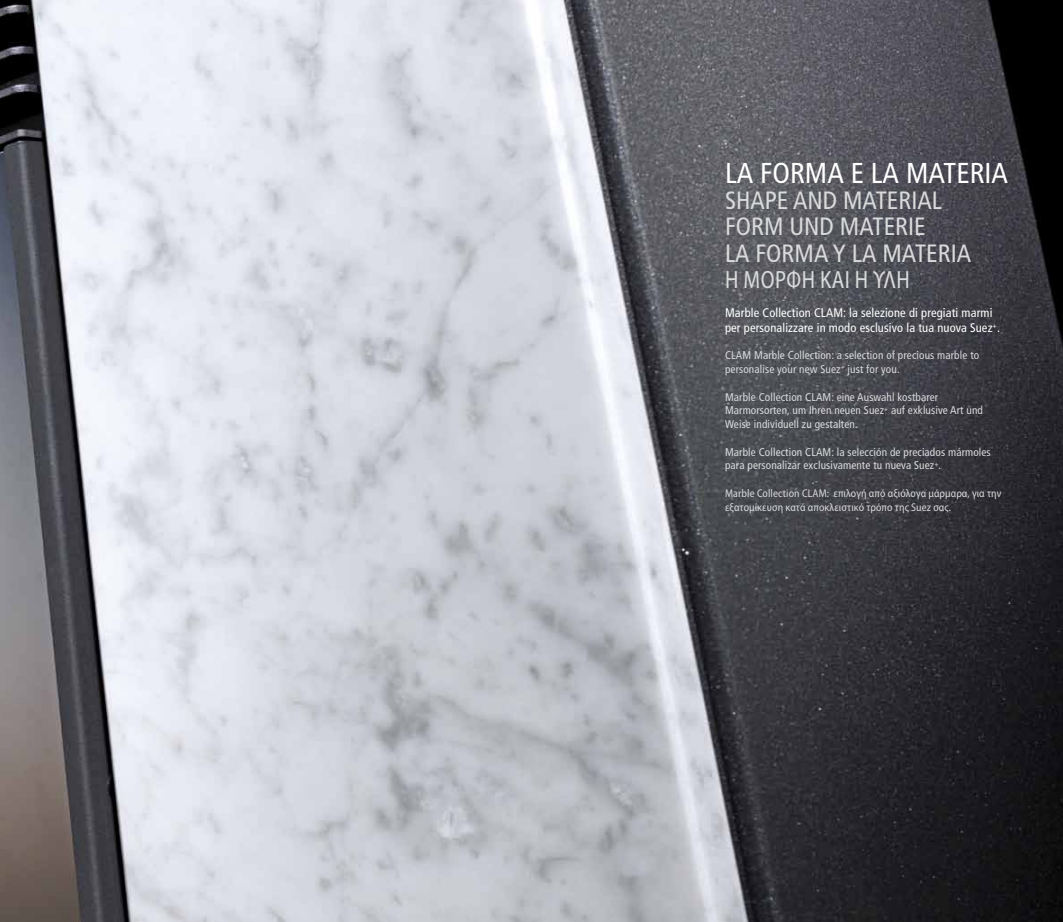
<style>
.page{position:relative;width:1063px;height:922px;background:#fff}
.page>*{position:absolute;margin:0;border:0;box-sizing:border-box;transform-origin:0 0}
.t1{font:condensed 28.75px "Frutiger LT Std";color:#fff}
.t2{font:condensed 25px/26.2px "Frutiger LT Std";color:#d9dadb}
.t3{font:semi-condensed 25px "Myriad Pro";color:#d9dadb;scale:.9 1}
.t4{font:condensed 12.5px/15px "Frutiger LT Std";letter-spacing:.01em;color:#fff}
.t5{font:condensed 11.25px/13.8px "Frutiger LT Std";letter-spacing:.01em;color:#d9dadb}
.t6{font:semi-condensed 11.25px/13.8px "Myriad Pro";letter-spacing:.01em;color:#d9dadb;scale:.96 1}
</style>
<div class="page">
<img style="left:1px;top:0;width:1062px;height:921px">
<img style="left:0;top:0;width:1px;height:921px">
<h1 class="t1" style="left:725px;top:156px;width:272px">LA FORMA E LA MATERIA</h1>
<h2 class="t2" style="left:725px;top:187px;width:236px">SHAPE AND MATERIAL<br>FORM UND MATERIE<br>LA FORMA Y LA MATERIA</h2>
<h2 class="t3" style="left:725px;top:266px;width:207px">Η ΜΟΡΦΗ ΚΑΙ Η ΥΛΗ</h2>
<p class="t4" style="left:725px;top:305px;width:276px">Marble Collection CLAM : la selezione di pregiati marmi per personalizzare in modo esclusivo la tua nuova Suez<sup>+</sup>.</p>
<p class="t5" style="left:725px;top:348px;width:14px">CLAM</p>
<p class="t5" style="left:725px;top:348px;width:256px;text-indent:29px">Marble Collection: a selection of precious marble to personalise your new Suez<sup>+</sup> just for you.</p>
<p class="t5" style="left:725px;top:390px;width:259px">Marble Collection CLAM : eine Auswahl kostbarer<br>Marmorsorten, um Ihren neuen Suez<sup>+</sup> auf exklusive Art und<br>Weise individuell zu gestalten.</p>
<p class="t5" style="left:725px;top:445px;width:267px">Marble Collection CLAM : la selección de preciados mármoles para personalizar exclusivamente tu nueva Suez<sup>+</sup>.</p>
<p class="t6" style="left:725px;top:486px;width:289px">Marble Collection CLAM: επιλογή από αξιόλογα μάρμαρα, για την εξατομίκευση κατά αποκλειστικό τρόπο της Suez σας.</p>
</div>
